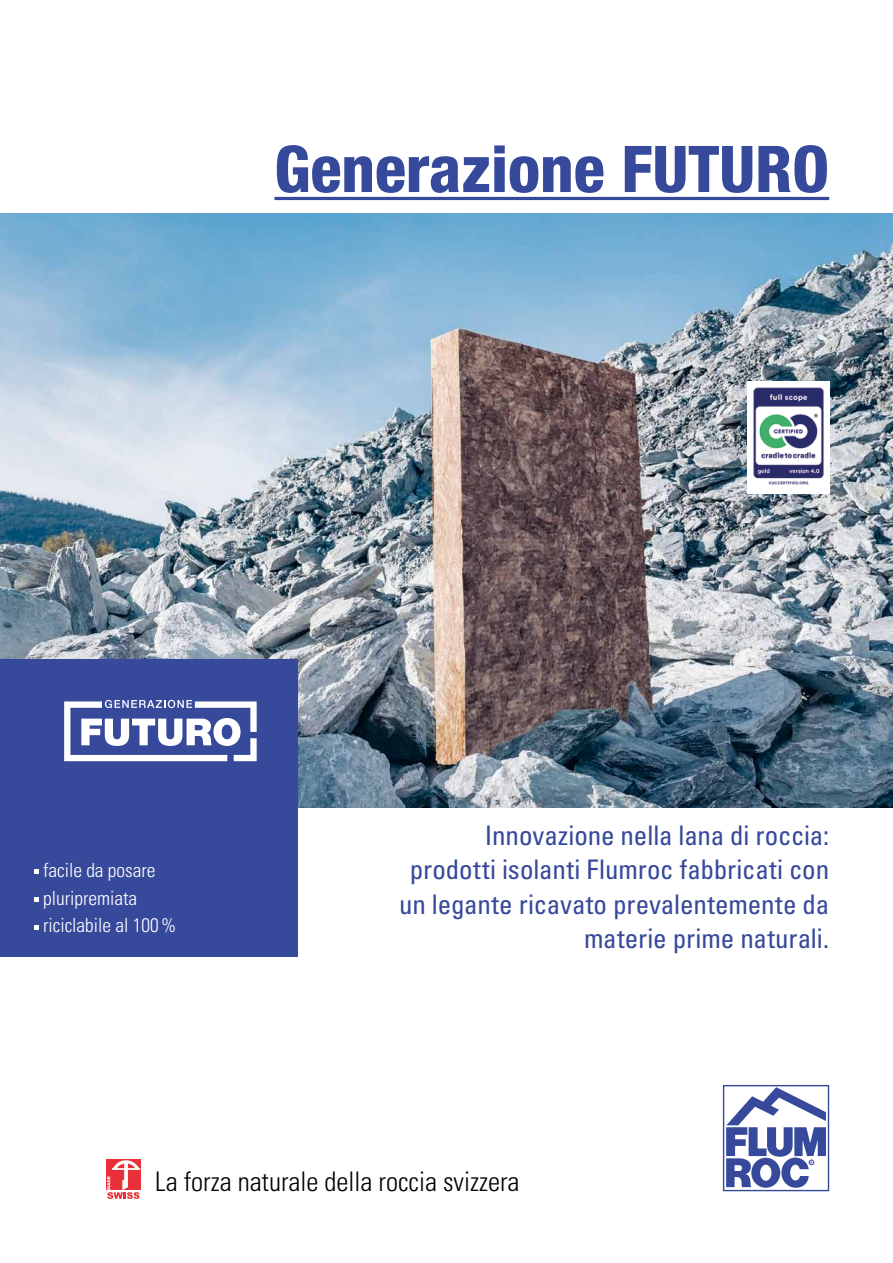
<style>
.page{position:relative;width:893px;height:1263px;background:#fff}
.page>*{position:absolute;margin:0;border:0;box-sizing:border-box;transform-origin:0 0}
.t1{font:800 condensed 64.5px "Helvetica Neue LT Std";color:#36499b}
.t2{font:condensed 27px/34.5px "Univers LT Pro";letter-spacing:-.005em;color:#36499b;text-align:right}
.t3{font:300 condensed 27px "Univers LT Pro";color:#000}
.t4{font:300 condensed 19.5px/27.6px "Univers LT Pro";color:#fff}
</style>
<div class="page">
<div style="left:106px;top:1159px;width:34px;height:31px;background:#e73037"></div>
<svg style="left:107px;top:1160px;width:33px;height:39px"></svg>
<img style="left:0;top:213px;width:893px;height:595px">
<div style="left:723px;top:1085px;width:106px;height:106px;border:1px solid #36499b"></div>
<svg style="left:726px;top:1087px;width:100px;height:101px"></svg>
<img style="left:747px;top:382px;width:82px;height:111px">
<div style="left:0;top:659px;width:298px;height:298px;background:#36499b"></div>
<svg style="left:64px;top:700px;width:193px;height:61px"></svg>
<svg style="left:34px;top:869px;width:5px;height:5px"></svg>
<svg style="left:34px;top:897px;width:5px;height:5px"></svg>
<svg style="left:34px;top:925px;width:5px;height:4px"></svg>
<hr style="left:275px;top:197px;width:554px;height:3px;background:#36499b">
<h1 class="t1" style="left:275px;top:129px;width:556px">Generazione FUTURO</h1>
<p class="t4" style="left:43px;top:855px;width:135px">facile da posare pluripremiata riciclabile al 100%</p>
<p class="t2" style="left:399px;top:817px;width:432px">Innovazione nella lana di roccia: prodotti isolanti Flumroc fabbricati con un legante ricavato prevalentemente da materie prime naturali.</p>
<p class="t3" style="left:155px;top:1163px;width:366px">La forza naturale della roccia svizzera</p>
</div>
